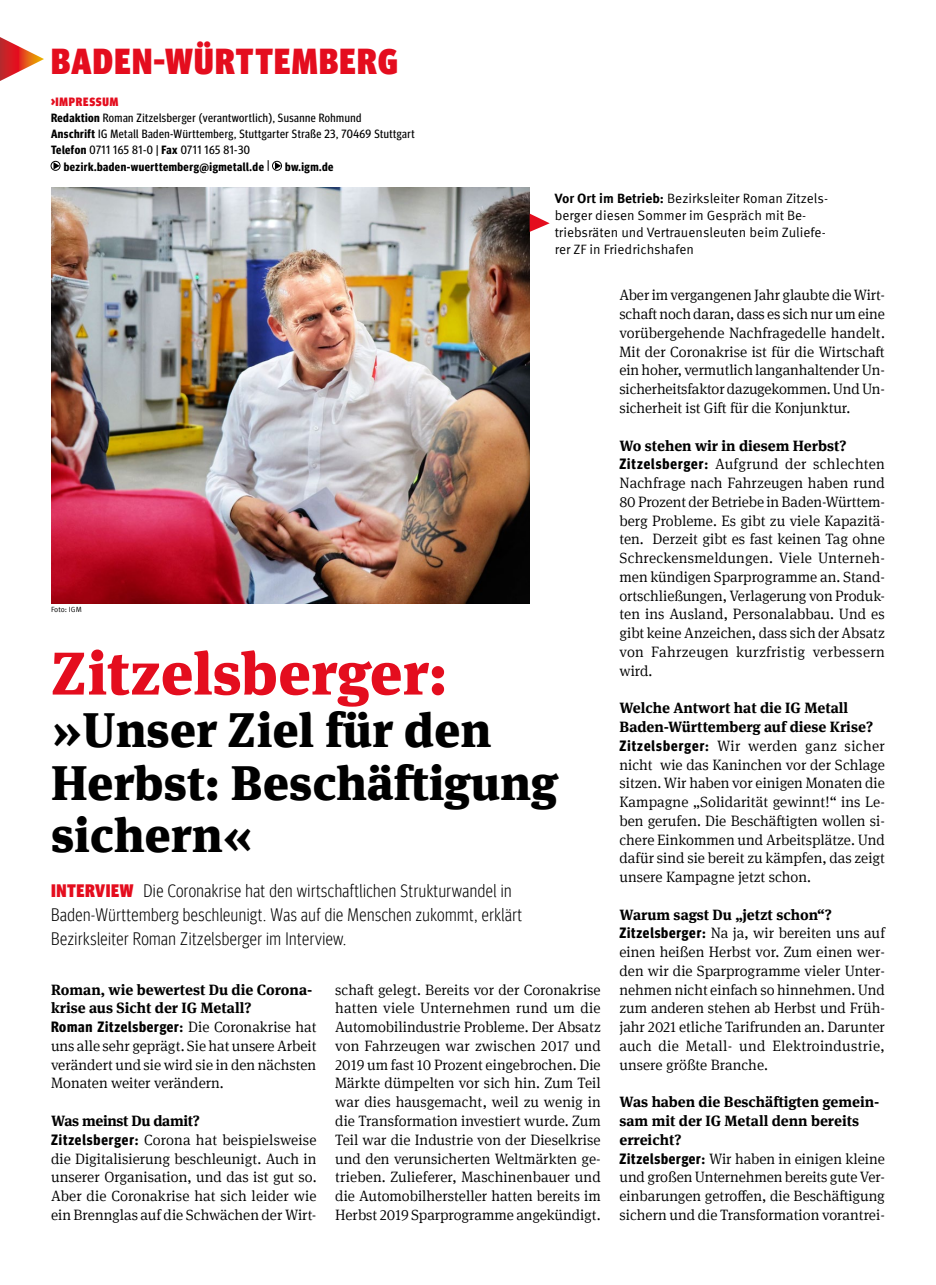
<style>
.page{position:relative;width:936px;height:1285px;background:#fff}
.page>*{position:absolute;margin:0;border:0;box-sizing:border-box;transform-origin:0 0}
.t1{font:900 60px "Meta Serif IGM";color:#e40d1e}
.t2{font:900 48px/52.5px "Meta Serif IGM";color:#000}
.t3{font:900 condensed 36px "Meta Head IGM";letter-spacing:.04em;color:#e40d1e}
.t4{font:300 condensed 18px/24px "Meta Head IGM";letter-spacing:.03em;color:#000}
.t5{font:300 15px/18.8px "Meta Serif IGM";color:#000}
.t6{font:700 15px/18.8px "Meta Serif IGM";color:#000}
.t7{font:700 15px "Meta Headline Cond OT";letter-spacing:.05em;color:#000}
.t8{font:13.5px/17.2px "Meta IGM";color:#000}
.t9{font:12px/15.8px "Meta Headline Cond OT";letter-spacing:.04em;color:#000}
.t10{font:700 12px "Meta Headline Cond OT";letter-spacing:.04em;color:#000}
.t11{font:900 condensed 12px "Meta Head IGM";letter-spacing:.07em;color:#e40d1e}
.t12{font:7.5px "Meta IGM";color:#000}
.s1{font-weight:700}
.s2{font-weight:400}
.s3{font-weight:900;color:#e40d1e}
.s4{font-family:"Meta Serif IGM";font-weight:300}
.s5{font-family:"Meta Headline Cond OT";font-weight:700}
</style>
<div class="page">
<svg style="left:0;top:37px;width:44px;height:44px"></svg>
<img style="left:51px;top:188px;width:478px;height:415px">
<div style="left:51px;top:161px;width:10px;height:10px;border:1px solid #000;border-radius:50%"></div>
<svg style="left:53px;top:162px;width:7px;height:7px"></svg>
<div style="left:272px;top:161px;width:10px;height:10px;border:1px solid #000;border-radius:50%"></div>
<svg style="left:275px;top:162px;width:6px;height:7px"></svg>
<svg style="left:529px;top:213px;width:20px;height:19px"></svg>
<h3 class="t3" style="left:51px;top:33px;width:348px">BADEN-WÜRTTEMBERG</h3>
<p class="t11" style="left:51px;top:92px;width:69px">&gt;IMPRESSUM</p>
<p class="t9" style="left:51px;top:110px;width:365px"><span class="s1">Redaktion</span> Roman Zitzelsberger (verantwortlich), Susanne Rohmund<br><span class="s1">Anschrift</span> IG Metall Baden-Württemberg, Stuttgarter Straße 23, 70469 Stuttgart<br><span class="s1">Telefon</span> 0711 165 81-0 | <span class="s1">Fax</span> 0711 165 81-30</p>
<p class="t10" style="left:64px;top:159px;width:207px">bezirk.baden-wuerttemberg@igmetall.de <span class="s2">|</span></p>
<p class="t10" style="left:285px;top:159px;width:50px">bw.igm.de</p>
<p class="t8" style="left:554px;top:188px;width:275px"><span class="s1">Vor Ort im Betrieb:</span> Bezirksleiter Roman Zitzels&shy;berger diesen Sommer im Gespräch mit Be&shy;triebsräten und Vertrauensleuten beim Zuliefe&shy;rer ZF in Friedrichshafen</p>
<p class="t12" style="left:51px;top:603px;width:32px">Foto: IGM</p>
<h1 class="t1" style="left:51px;top:623px;width:398px">Zitzelsberger:</h1>
<h2 class="t2" style="left:51px;top:699px;width:508px">»Unser Ziel für den<br>Herbst: Beschäftigung sichern«</h2>
<p class="t4" style="left:51px;top:877px;width:472px"><span class="s3">INTERVIEW</span> Die Coronakrise hat den wirtschaftlichen Strukturwandel in<br>Baden-Württemberg beschleunigt. Was auf die Menschen zukommt, erklärt<br>Bezirksleiter Roman Zitzelsberger im Interview.</p>
<p class="t6" style="left:51px;top:978px;width:263px">Roman, wie bewertest Du die Corona&shy;krise aus Sicht der IG Metall?</p>
<p class="t7" style="left:51px;top:1017px;width:267px">Roman Zitzelsberger: <span class="s4">Die Coronakrise hat</span></p>
<p class="t5" style="left:51px;top:1035px;width:267px;text-align:justify">uns alle sehr geprägt. Sie hat unsere Arbeit verändert und sie wird sie in den nächsten Monaten weiter verändern.</p>
<p class="t5" style="left:51px;top:1110px;width:267px"><span class="s1">Was meinst Du damit?<br></span><span class="s5">Zitzelsberger:</span> Corona hat beispielsweise die Digitalisierung beschleunigt. Auch in unserer Organisation, und das ist gut so.<br>Aber die Coronakrise hat sich leider wie ein Brennglas auf die Schwächen der Wirt-</p>
<p class="t5" style="left:335px;top:979px;width:267px;text-align:justify">schaft gelegt. Bereits vor der Coronakrise hatten viele Unternehmen rund um die Automobilindustrie Probleme. Der Absatz von Fahrzeugen war zwischen 2017 und 2019 um fast 10 Prozent eingebrochen. Die Märkte dümpelten vor sich hin. Zum Teil war dies hausgemacht, weil zu wenig in die Transformation investiert wurde. Zum Teil war die Industrie von der Dieselkrise und den verunsicherten Weltmärkten ge&shy;trieben. Zulieferer, Maschinenbauer und die Automobilhersteller hatten bereits im Herbst 2019 Sparprogramme angekündigt.</p>
<p class="t5" style="left:619px;top:285px;width:267px;text-align:justify">Aber im vergangenen Jahr glaubte die Wirt&shy;schaft noch daran, dass es sich nur um eine vorübergehende Nachfragedelle handelt.<br>Mit der Coronakrise ist für die Wirtschaft ein hoher, vermutlich langanhaltender Un&shy;sicherheitsfaktor dazugekommen. Und Un&shy;sicherheit ist Gift für die Konjunktur.</p>
<p class="t5" style="left:619px;top:435px;width:267px"><span class="s1">Wo stehen wir in diesem Herbst?<br></span><span class="s5">Zitzelsberger:</span> Aufgrund der schlechten Nachfrage nach Fahrzeugen haben rund 80 Prozent der Betriebe in Baden-Württem&shy;berg Probleme. Es gibt zu viele Kapazitä&shy;ten. Derzeit gibt es fast keinen Tag ohne Schreckensmeldungen. Viele Unterneh&shy;men kündigen Sparprogramme an. Stand&shy;ortschließungen, Verlagerung von Produk&shy;ten ins Ausland, Personalabbau. Und es gibt keine Anzeichen, dass sich der Absatz von Fahrzeugen kurzfristig verbessern wird.</p>
<p class="t5" style="left:619px;top:697px;width:267px"><span class="s1">Welche Antwort hat die IG Metall Baden-Württemberg auf diese Krise?<br></span><span class="s5">Zitzelsberger:</span> Wir werden ganz sicher nicht wie das Kaninchen vor der Schlage sitzen. Wir haben vor einigen Monaten die Kampagne „Solidarität gewinnt!“ ins Le&shy;ben gerufen. Die Beschäftigten wollen si&shy;chere Einkommen und Arbeitsplätze. Und dafür sind sie bereit zu kämpfen, das zeigt unsere Kampagne jetzt schon.</p>
<p class="t5" style="left:619px;top:904px;width:267px"><span class="s1">Warum sagst Du „jetzt schon“?<br></span><span class="s5">Zitzelsberger:</span> Na ja, wir bereiten uns auf einen heißen Herbst vor. Zum einen wer&shy;den wir die Sparprogramme vieler Unter&shy;nehmen nicht einfach so hinnehmen. Und zum anderen stehen ab Herbst und Früh&shy;jahr 2021 etliche Tarifrunden an. Darunter auch die Metall- und Elektroindustrie, unsere größte Branche.</p>
<p class="t5" style="left:619px;top:1091px;width:267px"><span class="s1">Was haben die Beschäftigten gemein&shy;sam mit der IG Metall denn bereits erreicht?<br></span><span class="s5">Zitzelsberger:</span> Wir haben in einigen kleine und großen Unternehmen bereits gute Ver&shy;einbarungen getroffen, die Beschäftigung sichern und die Transformation vorantrei-</p>
</div>
